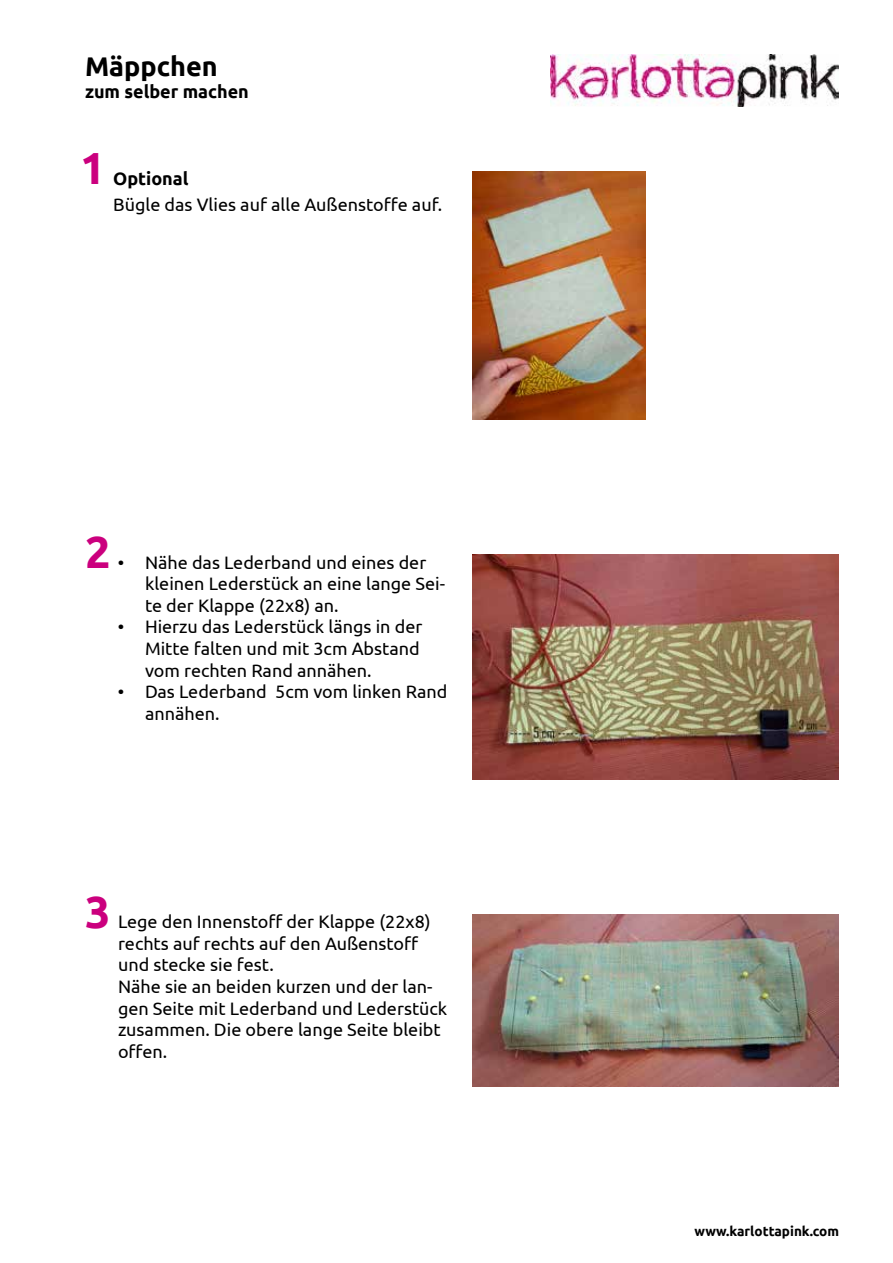
<style>
.page{position:relative;width:893px;height:1263px;background:#fff}
.page>*{position:absolute;margin:0;border:0;box-sizing:border-box;transform-origin:0 0}
.t1{font:700 45px "Ubuntu";color:#cb007e}
.t2{font:700 27px "Ubuntu";color:#000}
.t3{font:18px/21.6px "Ubuntu";color:#000}
.t4{font:700 18px "Ubuntu";color:#000}
.t5{font:700 13.5px "Ubuntu";color:#000}
</style>
<div class="page">
<img style="left:550px;top:54px;width:289px;height:53px">
<img style="left:473px;top:171px;width:172px;height:249px">
<img style="left:473px;top:555px;width:366px;height:224px">
<img style="left:473px;top:914px;width:366px;height:172px">
<h2 class="t2" style="left:85px;top:50px;width:134px">Mäppchen</h2>
<p class="t4" style="left:85px;top:80px;width:165px">zum selber machen</p>
<h1 class="t1" style="left:80px;top:140px;width:27px">1</h1>
<p class="t4" style="left:113px;top:168px;width:77px">Optional</p>
<p class="t3" style="left:113px;top:193px;width:331px">Bügle das Vlies auf alle Außenstoffe auf.</p>
<h1 class="t1" style="left:85px;top:525px;width:27px">2</h1>
<p class="t3" style="left:145px;top:551px;width:302px;text-indent:-27px">• Nähe das Lederband und eines der kleinen Lederstück an eine lange Sei&shy;te der Klappe (22x8) an.</p>
<p class="t3" style="left:145px;top:616px;width:279px;text-indent:-27px">• Hierzu das Lederstück längs in der<br>Mitte falten und mit 3cm Abstand vom rechten Rand annähen.</p>
<p class="t3" style="left:145px;top:680px;width:304px;text-indent:-27px">• Das Lederband 5cm vom linken Rand annähen.</p>
<h1 class="t1" style="left:85px;top:885px;width:27px">3</h1>
<p class="t3" style="left:118px;top:910px;width:331px">Lege den Innenstoff der Klappe (22x8) rechts auf rechts auf den Außenstoff und stecke sie fest.<br>Nähe sie an beiden kurzen und der lan&shy;gen Seite mit Lederband und Lederstück zusammen. Die obere lange Seite bleibt offen.</p>
<p class="t5" style="left:695px;top:1223px;width:146px">www.karlottapink.com</p>
</div>
